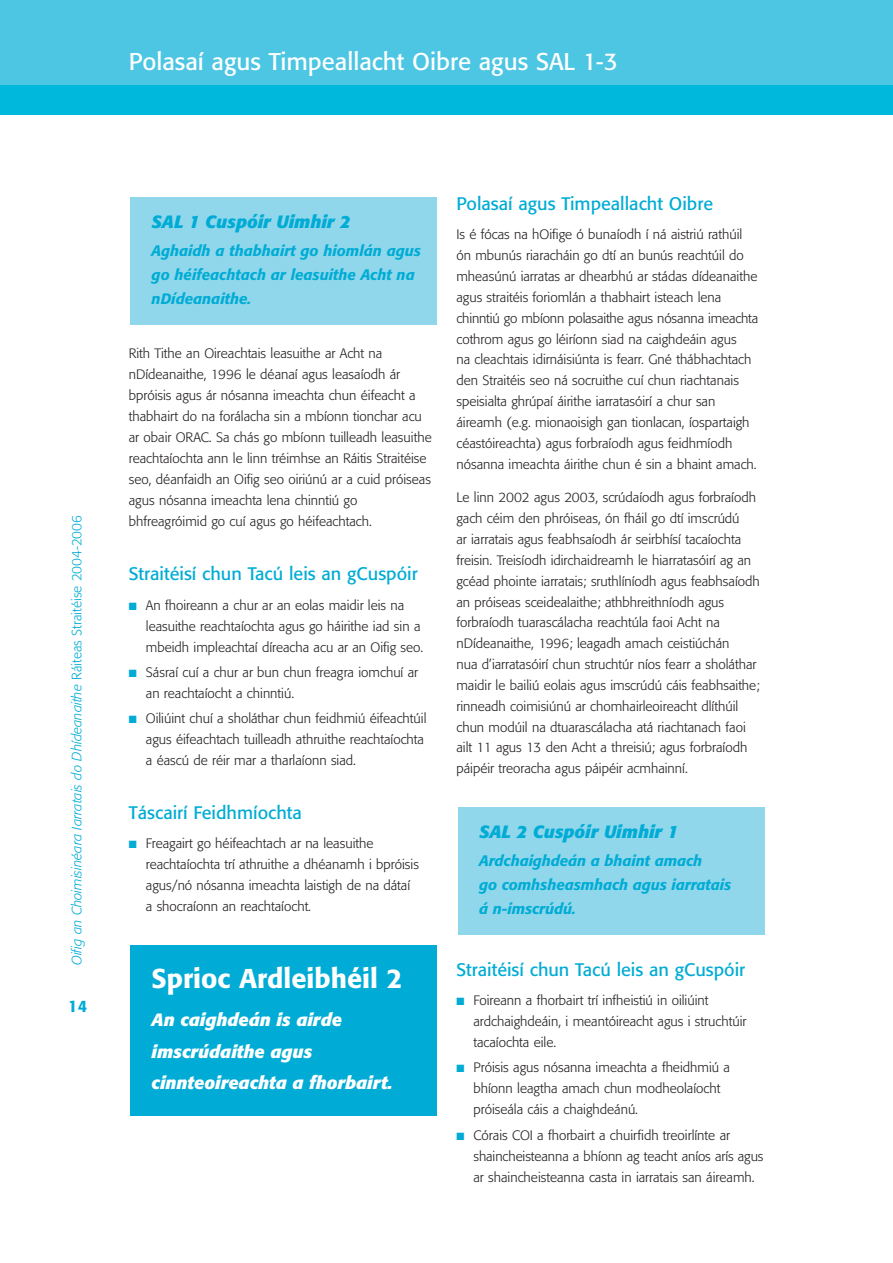
<style>
.page{position:relative;width:893px;height:1263px;background:#fff}
.page>*{position:absolute;margin:0;border:0;box-sizing:border-box;transform-origin:0 0}
.t1{font:500 27px "Formata";color:#fff}
.t2{font:24px "Formata";color:#fff}
.t3{font:18px "Formata";color:#00acd5}
.t4{font:italic 700 17.7px/31.5px "Formata";color:#fff}
.t5{font:italic 700 17.7px "Formata";color:#00acd5}
.t6{font:500 16.5px "Formata";color:#00acd5}
.t7{font:italic 500 15px/24px "Formata";color:#00acd5}
.t8{font:300 13.5px/20.9px "Formata";color:#231f1f}
.t9{font:italic 300 13.5px "Formata";color:#00acd5}
.s1{font-style:normal}
.s2{color:#00acd5}
</style>
<div class="page">
<div style="left:0;top:0;width:892px;height:85px;background:#4dc6e3"></div>
<div style="left:0;top:85px;width:892px;height:30px;background:#00b8db"></div>
<div style="left:458px;top:807px;width:306px;height:128px;background:#90d7eb"></div>
<div style="left:130px;top:945px;width:306px;height:170px;background:#00acd5"></div>
<div style="left:130px;top:197px;width:306px;height:128px;background:#90d7eb"></div>
<h2 class="t2" style="left:129px;top:51px;width:490px">Polasaí agus Timpeallacht Oibre agus SAL 1-3</h2>
<p class="t9" style="left:71px;top:965px;width:452px;rotate:-90deg">Oifig an Choimisinéara Iarratais do Dhídeanaithe <span class="s1">Ráiteas Straitéise 2004-2006</span></p>
<p class="t6" style="left:68px;top:999px;width:21px">14</p>
<h3 class="t5" style="left:152px;top:214px;width:200px">SAL 1 Cuspóir Uimhir 2</h3>
<p class="t7" style="left:152px;top:240px;width:271px">Aghaidh a thabhairt go hiomlán agus go héifeachtach ar leasuithe Acht na nDídeanaithe.</p>
<p class="t8" style="left:129px;top:344px;width:304px">Rith Tithe an Oireachtais leasuithe ar Acht na nDídeanaithe, 1996 le déanaí agus leasaíodh ár bpróisis agus ár nósanna imeachta chun éifeacht a thabhairt do na forálacha sin a mbíonn tionchar acu ar obair ORAC. Sa chás go mbíonn tuilleadh leasuithe reachtaíochta ann le linn tréimhse an Ráitis Straitéise seo, déanfaidh an Oifig seo oiriúnú ar a cuid próiseas agus nósanna imeachta lena chinntiú go bhfreagróimid go cuí agus go héifeachtach.</p>
<h3 class="t3" style="left:129px;top:566px;width:290px">Straitéisí chun Tacú leis an gCuspóir</h3>
<p class="t8" style="left:146px;top:595px;width:279px;text-indent:-17px"><span class="s2">■</span> An fhoireann a chur ar an eolas maidir leis na leasuithe reachtaíochta agus go háirithe iad sin a mbeidh impleachtaí díreacha acu ar an Oifig seo.</p>
<p class="t8" style="left:146px;top:663px;width:274px;text-indent:-17px"><span class="s2">■</span> Sásraí cuí a chur ar bun chun freagra iomchuí ar an reachtaíocht a chinntiú.</p>
<p class="t8" style="left:146px;top:709px;width:282px;text-indent:-17px"><span class="s2">■</span> Oiliúint chuí a sholáthar chun feidhmiú éifeachtúil agus éifeachtach tuilleadh athruithe reachtaíochta a éascú de réir mar a tharlaíonn siad.</p>
<h3 class="t3" style="left:129px;top:805px;width:174px">Táscairí Feidhmíochta</h3>
<p class="t8" style="left:146px;top:834px;width:274px;text-indent:-17px"><span class="s2">■</span> Freagairt go héifeachtach ar na leasuithe reachtaíochta trí athruithe a dhéanamh i bpróisis agus/nó nósanna imeachta laistigh de na dátaí a shocraíonn an reachtaíocht.</p>
<h1 class="t1" style="left:152px;top:967px;width:252px">Sprioc Ardleibhéil 2</h1>
<h3 class="t4" style="left:152px;top:1006px;width:242px">An caighdeán is airde imscrúdaithe agus cinnteoireachta a fhorbairt.</h3>
<h3 class="t3" style="left:456px;top:196px;width:258px">Polasaí agus Timpeallacht Oibre</h3>
<p class="t8" style="left:456px;top:225px;width:303px">Is é fócas na hOifige ó bunaíodh í ná aistriú rathúil ón mbunús riaracháin go dtí an bunús reachtúil do mheasúnú iarratas ar dhearbhú ar stádas dídeanaithe agus straitéis foriomlán a thabhairt isteach lena chinntiú go mbíonn polasaithe agus nósanna imeachta cothrom agus go léiríonn siad na caighdeáin agus<br>na cleachtais idirnáisiúnta is fearr. Gné thábhachtach den Straitéis seo ná socruithe cuí chun riachtanais speisialta ghrúpaí áirithe iarratasóirí a chur san áireamh (e.g. mionaoisigh gan tionlacan, íospartaigh céastóireachta) agus forbraíodh agus feidhmíodh nósanna imeachta áirithe chun é sin a bhaint amach.</p>
<p class="t8" style="left:456px;top:488px;width:305px">Le linn 2002 agus 2003, scrúdaíodh agus forbraíodh gach céim den phróiseas, ón fháil go dtí imscrúdú<br>ar iarratais agus feabhsaíodh ár seirbhísí tacaíochta freisin. Treisíodh idirchaidreamh le hiarratasóirí ag an gcéad phointe iarratais; sruthlíníodh agus feabhsaíodh an próiseas sceidealaithe; athbhreithníodh agus forbraíodh tuarascálacha reachtúla faoi Acht na nDídeanaithe, 1996; leagadh amach ceistiúchán<br>nua d’iarratasóirí chun struchtúr níos fearr a sholáthar maidir le bailiú eolais agus imscrúdú cáis feabhsaithe; rinneadh coimisiúnú ar chomhairleoireacht dlíthúil chun modúil na dtuarascálacha atá riachtanach faoi ailt 11 agus 13 den Acht a threisiú; agus forbraíodh páipéir treoracha agus páipéir acmhainní.</p>
<h3 class="t5" style="left:479px;top:824px;width:200px">SAL 2 Cuspóir Uimhir 1</h3>
<p class="t7" style="left:479px;top:850px;width:253px">Ardchaighdeán a bhaint amach<br>go comhsheasmhach agus iarratais á n-imscrúdú.</p>
<h3 class="t3" style="left:456px;top:961px;width:290px">Straitéisí chun Tacú leis an gCuspóir</h3>
<p class="t8" style="left:473px;top:991px;width:274px;text-indent:-17px"><span class="s2">■</span> Foireann a fhorbairt trí infheistiú in oiliúint ardchaighdeáin, i meantóireacht agus i struchtúir tacaíochta eile.</p>
<p class="t8" style="left:473px;top:1058px;width:258px;text-indent:-17px"><span class="s2">■</span> Próisis agus nósanna imeachta a fheidhmiú a bhíonn leagtha amach chun modheolaíocht próiseála cáis a chaighdeánú.</p>
<p class="t8" style="left:473px;top:1125px;width:291px;text-indent:-17px"><span class="s2">■</span> Córais COI a fhorbairt a chuirfidh treoirlínte ar shaincheisteanna a bhíonn ag teacht aníos arís agus ar shaincheisteanna casta in iarratais san áireamh.</p>
</div>
